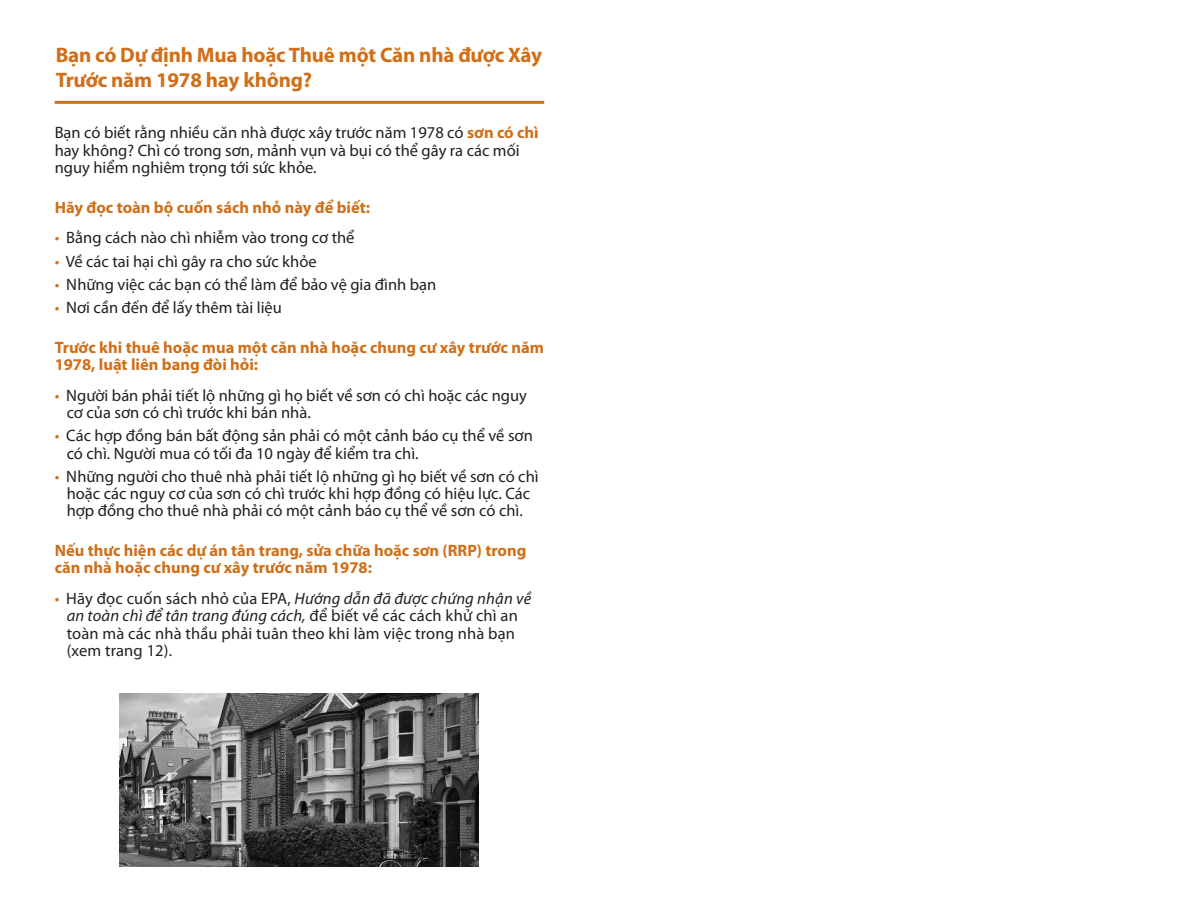
<style>
.page{position:relative;width:1188px;height:918px;background:#fff}
.page>*{position:absolute;margin:0;border:0;box-sizing:border-box;transform-origin:0 0}
.t1{font:700 21px/25.2px "Myriad Pro";letter-spacing:-.01em;color:#d06f18}
.t2{font:16.5px/17.2px "Myriad Pro";color:#231f20}
.t3{font:700 16.5px/17.2px "Myriad Pro";color:#d06f18}
.s1{font-weight:700;color:#d06f18}
.s2{color:#d06f18}
.s3{font-style:italic}
</style>
<div class="page">
<hr style="left:55px;top:101px;width:489px;height:3px;background:#d06f18">
<img style="left:119px;top:694px;width:359px;height:172px">
<p class="t1" style="left:56px;top:41px;width:488px">Bạn có Dự định Mua hoặc Thuê một Căn nhà được Xây<br>Trước năm 1978 hay không?</p>
<p class="t2" style="left:55px;top:124px;width:486px">Bạn có biết rằng nhiều căn nhà được xây trước năm 1978 có <span class="s1">sơn có chì </span>hay không? Chì có trong sơn, mảnh vụn và bụi có thể gây ra các mối nguy hiểm nghiêm trọng tới sức khỏe.</p>
<p class="t3" style="left:55px;top:198px;width:317px">Hãy đọc toàn bộ cuốn sách nhỏ này để biết:</p>
<p class="t2" style="left:55px;top:229px;width:301px"><span class="s2">•</span> Bằng cách nào chì nhiễm vào trong cơ thể</p>
<p class="t2" style="left:55px;top:252px;width:264px"><span class="s2">•</span> Về các tai hại chì gây ra cho sức khỏe</p>
<p class="t2" style="left:55px;top:276px;width:383px"><span class="s2">•</span> Những việc các bạn có thể làm để bảo vệ gia đình bạn</p>
<p class="t2" style="left:55px;top:299px;width:229px"><span class="s2">•</span> Nơi cần đến để lấy thêm tài liệu</p>
<p class="t3" style="left:55px;top:338px;width:491px">Trước khi thuê hoặc mua một căn nhà hoặc chung cư xây trước năm<br>1978, luật liên bang đòi hỏi:</p>
<p class="t2" style="left:67px;top:387px;width:462px;text-indent:-12px"><span class="s2">•</span> Người bán phải tiết lộ những gì họ biết về sơn có chì hoặc các nguy cơ của sơn có chì trước khi bán nhà.</p>
<p class="t2" style="left:67px;top:427px;width:468px;text-indent:-12px"><span class="s2">•</span> Các hợp đồng bán bất động sản phải có một cảnh báo cụ thể về sơn có chì. Người mua có tối đa 10 ngày để kiểm tra chì.</p>
<p class="t2" style="left:55px;top:468px;width:486px;text-align:center"><span class="s2">•</span> Những người cho thuê nhà phải tiết lộ những gì họ biết về sơn có chì hoặc các nguy cơ của sơn có chì trước khi hợp đồng có hiệu lực. Các hợp đồng cho thuê nhà phải có một cảnh báo cụ thể về sơn có chì.</p>
<p class="t3" style="left:55px;top:541px;width:473px">Nếu thực hiện các dự án tân trang, sửa chữa hoặc sơn (RRP) trong căn nhà hoặc chung cư xây trước năm 1978:</p>
<p class="t2" style="left:67px;top:590px;width:466px;text-indent:-12px"><span class="s2">•</span> Hãy đọc cuốn sách nhỏ của EPA, <span class="s3">Hướng dẫn đã được chứng nhận về an toàn chì để tân trang đúng cách,</span> để biết về các cách khử chì an toàn mà các nhà thầu phải tuân theo khi làm việc trong nhà bạn (xem trang 12).</p>
</div>
